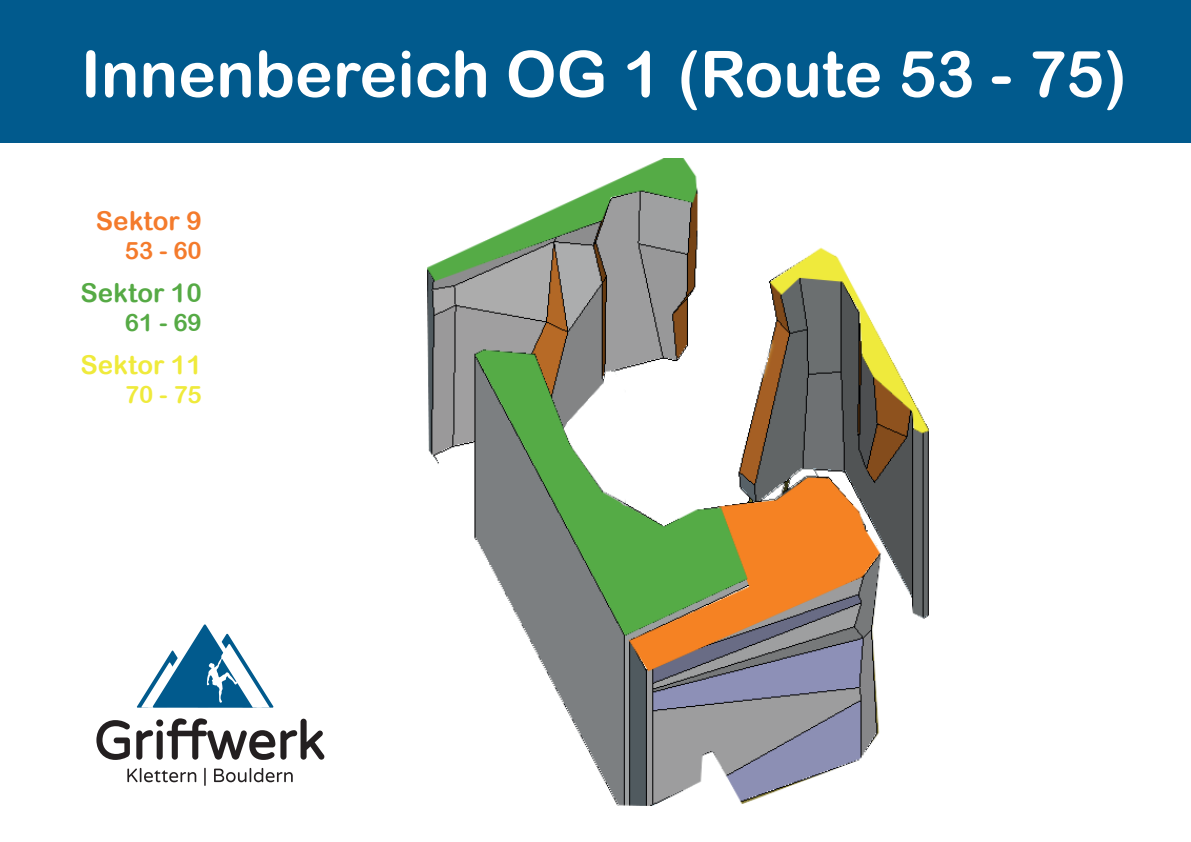
<style>
.page{position:relative;width:1191px;height:842px;background:#fff}
.page>*{position:absolute;margin:0;border:0;box-sizing:border-box;transform-origin:0 0}
.t1{font:64px "Arial Rounded MT Bold";color:#fff}
.t2{font:26px "Arial Rounded MT Bold";color:#efea3b}
.t3{font:26px "Arial Rounded MT Bold";color:#56aa45}
.t4{font:26px "Arial Rounded MT Bold";color:#f47b2c}
.t5{font:24px "Arial Rounded MT Bold";color:#efea3b}
.t6{font:24px "Arial Rounded MT Bold";color:#56aa45}
.t7{font:24px "Arial Rounded MT Bold";color:#f47b2c}
</style>
<div class="page">
<div style="left:0;top:0;width:1191px;height:142px;background:#015a8d"></div>
<img style="left:427px;top:158px;width:502px;height:648px">
<svg style="left:127px;top:768px;width:69px;height:14px"></svg>
<svg style="left:204px;top:768px;width:2px;height:18px"></svg>
<svg style="left:214px;top:768px;width:79px;height:14px"></svg>
<svg style="left:96px;top:720px;width:34px;height:40px"></svg>
<svg style="left:136px;top:730px;width:17px;height:30px"></svg>
<div style="left:156px;top:719px;width:7px;height:7px;background:#231f20;border-radius:3px"></div>
<div style="left:157px;top:730px;width:6px;height:30px;background:#231f20;border-radius:3px"></div>
<svg style="left:167px;top:718px;width:157px;height:42px"></svg>
<svg style="left:137px;top:624px;width:137px;height:84px"></svg>
<p class="t1" style="left:81px;top:36px;width:1047px">Innenbereich OG 1 (Route 53 - 75)</p>
<p class="t4" style="left:96px;top:206px;width:107px">Sektor 9</p>
<p class="t7" style="left:125px;top:237px;width:79px">53 - 60</p>
<p class="t3" style="left:80px;top:278px;width:123px">Sektor 10</p>
<p class="t6" style="left:125px;top:308px;width:79px">61 - 69</p>
<p class="t2" style="left:80px;top:349px;width:123px">Sektor 11</p>
<p class="t5" style="left:125px;top:380px;width:79px">70 - 75</p>
</div>
